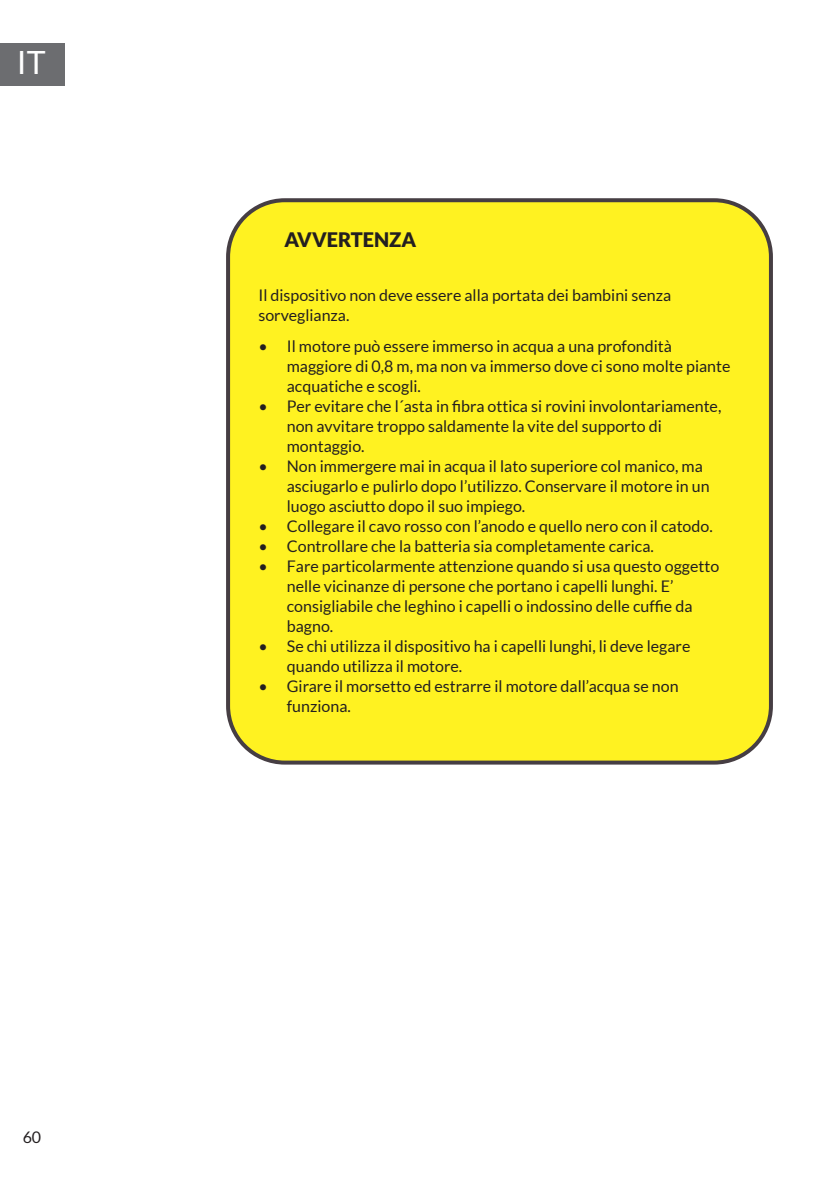
<style>
.page{position:relative;width:840px;height:1191px;background:#fff}
.page>*{position:absolute;margin:0;border:0;box-sizing:border-box;transform-origin:0 0}
.t1{font:32px "Lato";color:#fff}
.t2{font:900 20px "Lato";color:#231f20}
.t3{font:16px/20px "Lato";color:#231f20}
</style>
<div class="page">
<div style="left:0;top:43px;width:65px;height:42px;background:#6c6d70"></div>
<div style="left:228px;top:200px;width:542px;height:562px;background:#fff221;border-radius:57px"></div>
<div style="left:226px;top:198px;width:546px;height:566px;border:4px solid #463e43;border-radius:57px"></div>
<h1 class="t1" style="left:17px;top:45px;width:30px">IT</h1>
<p class="t3" style="left:23px;top:1127px;width:20px">60</p>
<p class="t2" style="left:284px;top:228px;width:133px">AVVERTENZA</p>
<p class="t3" style="left:258px;top:285px;width:414px">Il dispositivo non deve essere alla portata dei bambini senza sorveglianza.</p>
<p class="t3" style="left:287px;top:336px;width:445px;text-indent:-28px">• Il motore può essere immerso in acqua a una profondità maggiore di 0,8 m, ma non va immerso dove ci sono molte piante acquatiche e scogli.</p>
<p class="t3" style="left:287px;top:396px;width:436px;text-indent:-28px">• Per evitare che l´asta in fibra ottica si rovini involontariamente, non avvitare troppo saldamente la vite del supporto di montaggio.</p>
<p class="t3" style="left:287px;top:456px;width:424px;text-indent:-28px">• Non immergere mai in acqua il lato superiore col manico, ma asciugarlo e pulirlo dopo l’utilizzo. Conservare il motore in un luogo asciutto dopo il suo impiego.</p>
<p class="t3" style="left:258px;top:516px;width:455px">• Collegare il cavo rosso con l’anodo e quello nero con il catodo.</p>
<p class="t3" style="left:258px;top:536px;width:396px">• Controllare che la batteria sia completamente carica.</p>
<p class="t3" style="left:287px;top:556px;width:434px;text-indent:-28px">• Fare particolarmente attenzione quando si usa questo oggetto nelle vicinanze di persone che portano i capelli lunghi. E’ consigliabile che leghino i capelli o indossino delle cuffie da bagno.</p>
<p class="t3" style="left:287px;top:636px;width:405px;text-indent:-28px">• Se chi utilizza il dispositivo ha i capelli lunghi, li deve legare quando utilizza il motore.</p>
<p class="t3" style="left:287px;top:676px;width:393px;text-indent:-28px">• Girare il morsetto ed estrarre il motore dall’acqua se non funziona.</p>
</div>
